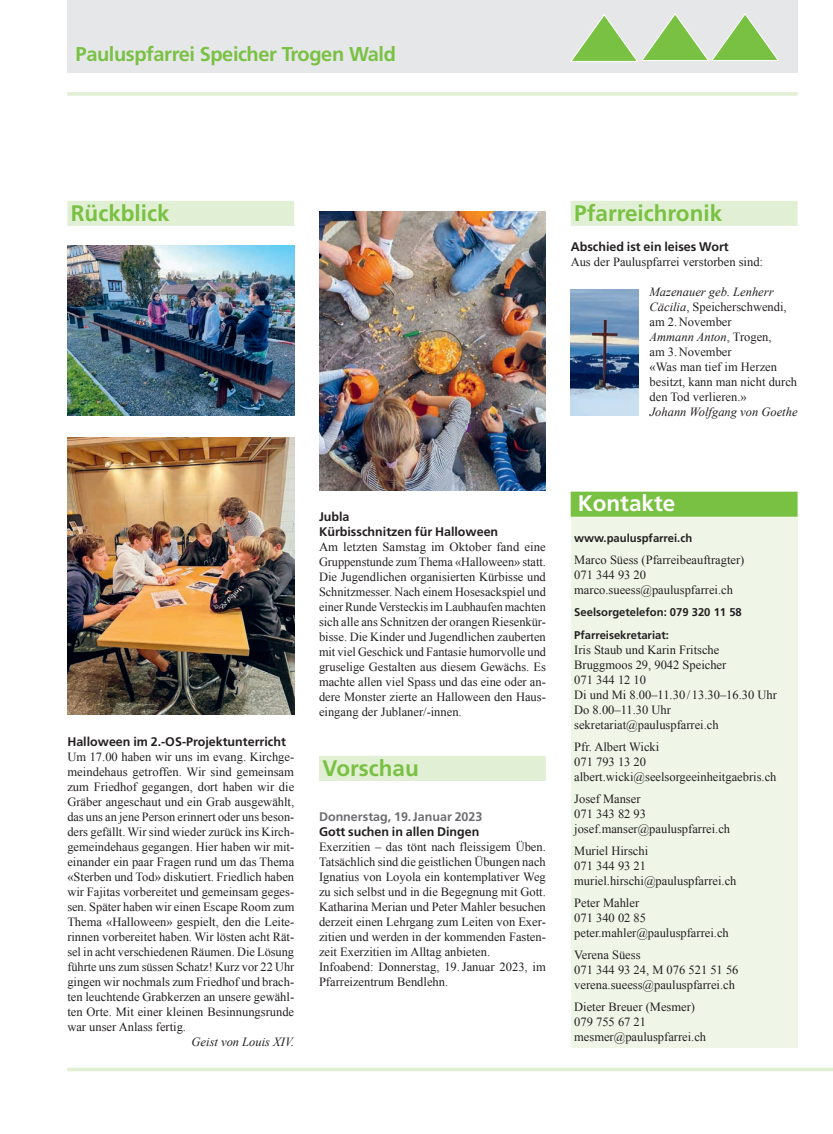
<style>
.page{position:relative;width:833px;height:1134px;background:#fff}
.page>*{position:absolute;margin:0;border:0;box-sizing:border-box;transform-origin:0 0}
.t1{font:700 22.5px "Frutiger LT Std";color:#79c142}
.t2{font:700 22.5px "Frutiger LT Std";color:#fff}
.t3{font:700 20px "Frutiger LT Std";letter-spacing:-.02em;color:#79c142}
.t4{font:12.5px/15px "Times New Roman";color:#231f20}
.t5{font:700 12.5px/15px "Frutiger LT Std";color:#231f20}
.t6{font:italic 12.5px "Times New Roman";color:#231f20}
.t7{font:700 12.5px "Frutiger LT Std";color:#6c6d70}
.t8{font:700 11.25px/22.1px "Frutiger LT Std";color:#231f20}
.s1{font-style:italic}
</style>
<div class="page">
<div style="left:67px;top:0;width:730px;height:73px;background:#e6e7e9"></div>
<svg style="left:570px;top:14px;width:209px;height:48px"></svg>
<hr style="left:67px;top:1068px;width:766px;height:3px;background:#e1efd4">
<hr style="left:67px;top:92px;width:730px;height:4px;background:#e1efd4">
<div style="left:67px;top:201px;width:227px;height:25px;background:#e1efd4"></div>
<img style="left:67px;top:246px;width:227px;height:170px">
<img style="left:67px;top:437px;width:227px;height:278px">
<div style="left:319px;top:756px;width:227px;height:25px;background:#e1efd4"></div>
<img style="left:319px;top:211px;width:227px;height:280px">
<div style="left:570px;top:201px;width:227px;height:25px;background:#e1efd4"></div>
<img style="left:570px;top:290px;width:69px;height:126px">
<div style="left:570px;top:494px;width:227px;height:554px;background:#eff6e8"></div>
<div style="left:570px;top:492px;width:227px;height:25px;background:#79c142"></div>
<h2 class="t3" style="left:76px;top:42px;width:322px">Pauluspfarrei Speicher Trogen Wald</h2>
<h1 class="t1" style="left:71px;top:199px;width:100px">Rückblick</h1>
<h1 class="t1" style="left:574px;top:199px;width:149px">Pfarreichronik</h1>
<p class="t5" style="left:570px;top:239px;width:160px">Abschied ist ein leises Wort</p>
<p class="t4" style="left:570px;top:254px;width:194px">Aus der Pauluspfarrei verstorben sind:</p>
<p class="t4" style="left:649px;top:284px;width:149px"><span class="s1">Mazenauer geb. Lenherr<br>Cäcilia</span>, Speicherschwendi, am 2.November<br><span class="s1">Ammann Anton</span>, Trogen,<br>am 3.November<br>«Was man tief im Herzen besitzt, kann man nicht durch den Tod verlieren.»</p>
<p class="t6" style="left:649px;top:403px;width:149px">Johann Wolfgang von Goethe</p>
<p class="t5" style="left:67px;top:734px;width:220px">Halloween im 2.-OS-Projektunterricht</p>
<p class="t4" style="left:67px;top:749px;width:228px;text-align:justify">Um 17.00 haben wir uns im evang. Kirchge&shy;meindehaus getroffen. Wir sind gemeinsam zum Friedhof gegangen, dort haben wir die Gräber angeschaut und ein Grab ausgewählt, das uns an jene Person erinnert oder uns beson&shy;ders gefällt. Wir sind wieder zurück ins Kirch&shy;gemeindehaus gegangen. Hier haben wir mit&shy;einander ein paar Fragen rund um das Thema «Sterben und Tod» diskutiert. Friedlich haben wir Fajitas vorbereitet und gemeinsam geges&shy;sen. Später haben wir einen Escape Room zum Thema «Halloween» gespielt, den die Leite&shy;rinnen vorbereitet haben. Wir lösten acht Rät&shy;sel in acht verschiedenen Räumen. Die Lösung führte uns zum süssen Schatz! Kurz vor 22 Uhr gingen wir nochmals zum Friedhof und brach&shy;ten leuchtende Grabkerzen an unsere gewähl&shy;ten Orte. Mit einer kleinen Besinnungsrunde war unser Anlass fertig.</p>
<p class="t6" style="left:192px;top:1033px;width:104px">Geist von Louis XIV.</p>
<p class="t5" style="left:319px;top:509px;width:181px">Jubla<br>Kürbisschnitzen für Halloween</p>
<p class="t4" style="left:319px;top:539px;width:228px;text-align:justify">Am letzten Samstag im Oktober fand eine Gruppenstunde zum Thema «Halloween» statt.<br>Die Jugendlichen organisierten Kürbisse und Schnitzmesser. Nach einem Hosesackspiel und einer Runde Versteckis im Laubhaufen machten sich alle ans Schnitzen der orangen Riesenkür&shy;bisse. Die Kinder und Jugendlichen zauberten mit viel Geschick und Fantasie humorvolle und gruselige Gestalten aus diesem Gewächs. Es machte allen viel Spass und das eine oder an&shy;dere Monster zierte an Halloween den Haus&shy;eingang der Jublaner/-innen.</p>
<h1 class="t1" style="left:322px;top:754px;width:98px">Vorschau</h1>
<p class="t7" style="left:319px;top:809px;width:165px">Donnerstag, 19.Januar 2023</p>
<p class="t5" style="left:319px;top:824px;width:162px">Gott suchen in allen Dingen</p>
<p class="t4" style="left:319px;top:839px;width:228px">Exerzitien – das tönt nach fleissigem Üben.<br>Tatsächlich sind die geistlichen Übungen nach Ignatius von Loyola ein kontemplativer Weg zu sich selbst und in die Begegnung mit Gott.<br>Katharina Merian und Peter Mahler besuchen derzeit einen Lehrgang zum Leiten von Exer&shy;zitien und werden in der kommenden Fasten&shy;zeit Exerzitien im Alltag anbieten.<br>Infoabend: Donnerstag, 19.Januar 2023, im Pfarreizentrum Bendlehn.</p>
<h1 class="t2" style="left:578px;top:490px;width:99px">Kontakte</h1>
<p class="t8" style="left:574px;top:527px;width:119px">www.pauluspfarrei.ch</p>
<p class="t4" style="left:574px;top:552px;width:172px">Marco Süess (Pfarreibeauftragter)<br>071 344 93 20 marco.sueess@pauluspfarrei.ch</p>
<p class="t8" style="left:574px;top:602px;width:169px">Seelsorgetelefon: 079 320 11 58<br>Pfarreisekretariat:</p>
<p class="t4" style="left:574px;top:642px;width:204px">Iris Staub und Karin Fritsche<br>Bruggmoos 29, 9042 Speicher<br>071 344 12 10<br>Di und Mi 8.00–11.30 /13.30–16.30 Uhr<br>Do 8.00–11.30 Uhr sekretariat@pauluspfarrei.ch</p>
<p class="t4" style="left:574px;top:739px;width:204px">Pfr. Albert Wicki<br>071 793 13 20 albert.wicki@seelsorgeeinheitgaebris.ch</p>
<p class="t4" style="left:574px;top:791px;width:157px">Josef Manser<br>071 343 82 93 josef.manser@pauluspfarrei.ch</p>
<p class="t4" style="left:574px;top:843px;width:164px">Muriel Hirschi<br>071 344 93 21 muriel.hirschi@pauluspfarrei.ch</p>
<p class="t4" style="left:574px;top:895px;width:156px">Peter Mahler<br>071 340 02 85 peter.mahler@pauluspfarrei.ch</p>
<p class="t4" style="left:574px;top:947px;width:166px">Verena Süess<br>071 344 93 24, M 076 521 51 56 verena.sueess@pauluspfarrei.ch</p>
<p class="t4" style="left:574px;top:999px;width:133px">Dieter Breuer (Mesmer)<br>079 755 67 21 mesmer@pauluspfarrei.ch</p>
</div>
